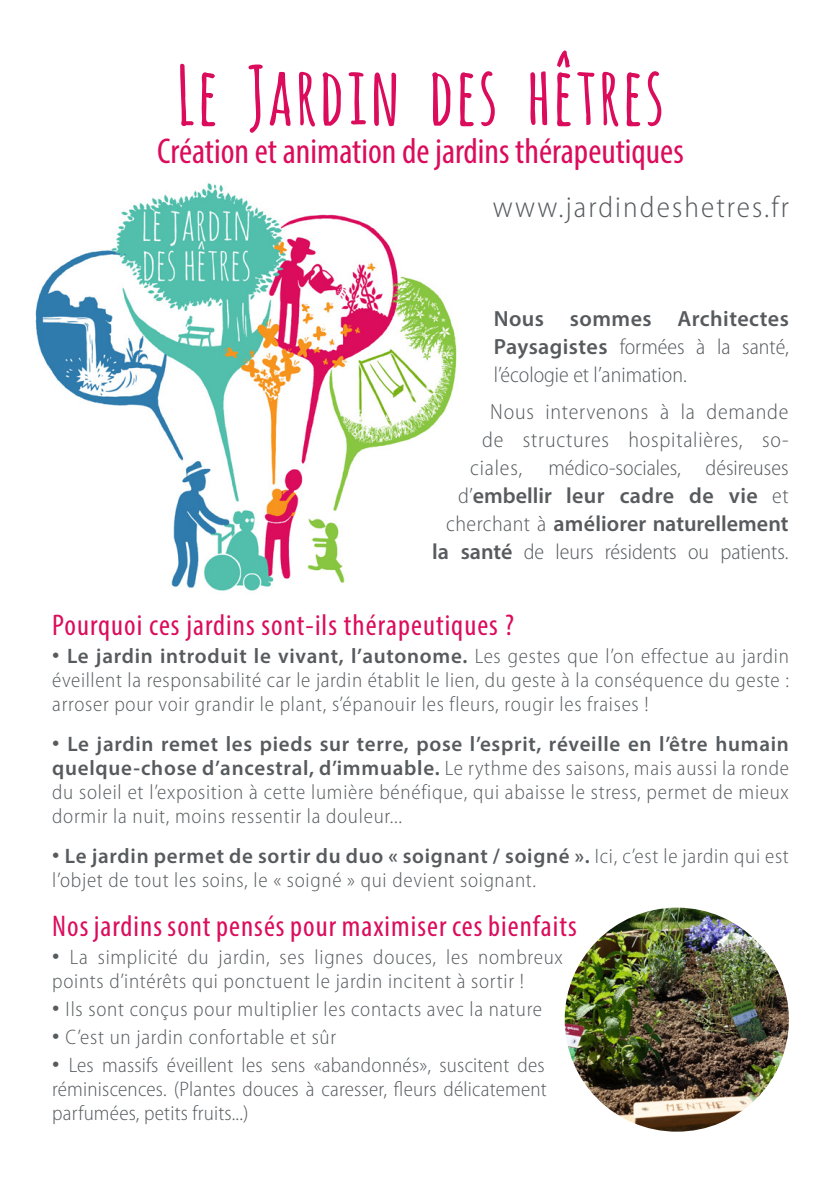
<style>
.page{position:relative;width:840px;height:1191px;background:#fff}
.page>*{position:absolute;margin:0;border:0;box-sizing:border-box;transform-origin:0 0}
.t1{font:700 80px "Amatic SC";letter-spacing:.025em;color:#db0c5c}
.t2{font:condensed 36px "Myriad Pro";color:#db0c5c}
.t3{font:condensed 30px "Myriad Pro";letter-spacing:.035em;color:#db0c5c}
.t4{font:300 semi-condensed 30px "Myriad Pro";letter-spacing:.07em;color:#575b5e}
.t5{font:300 semi-condensed 22px/28px "Myriad Pro";letter-spacing:.03em;color:#575b5e;text-align:right}
.t6{font:300 semi-condensed 22px/28px "Myriad Pro";color:#575b5e;text-align:justify}
.t7{font:300 semi-condensed 21px/24px "Myriad Pro";letter-spacing:.035em;color:#575b5e;text-align:justify}
.s1{font-weight:600;font-stretch:normal}
.s2{font-size:30px}
</style>
<div class="page">
<img style="left:35px;top:183px;width:422px;height:408px">
<img style="left:564px;top:907px;width:224px;height:224px;border-radius:112px">
<img style="left:564px;top:941px;width:32px;height:156px">
<p class="t1" style="left:177px;top:38px;width:489px">Le Jardin des hêtres</p>
<p class="t2" style="left:157px;top:129px;width:527px">Création et animation de jardins thérapeutiques</p>
<p class="t4" style="left:492px;top:189px;width:297px">www.jardindeshetres.fr</p>
<p class="t6" style="left:493px;top:304px;width:296px"><span class="s1">Nous sommes Architectes Paysagistes</span> formées à la santé, l’écologie et l’animation.</p>
<p class="t5" style="left:432px;top:398px;width:358px">Nous intervenons à la demande<br>de structures hospitalières, so&shy;ciales, médico-sociales, désireuses d’<span class="s1">embellir leur cadre de vie</span> et cherchant à <span class="s1">améliorer naturellement la santé</span> de leurs résidents ou patients.</p>
<p class="t3" style="left:52px;top:607px;width:463px">Pourquoi ces jardins sont-ils thérapeutiques ?</p>
<p class="t7" style="left:52px;top:644px;width:737px"><span class="s2">•</span> <span class="s1">Le jardin introduit le vivant, l’autonome.</span> Les gestes que l’on effectue au jardin éveillent la responsabilité car le jardin établit le lien, du geste à la conséquence du geste : arroser pour voir grandir le plant, s’épanouir les fleurs, rougir les fraises !</p>
<p class="t7" style="left:52px;top:732px;width:737px"><span class="s2">•</span> <span class="s1">Le jardin remet les pieds sur terre, pose l’esprit, réveille en l’être humain quelque-chose d’ancestral, d’immuable.</span> Le rythme des saisons, mais aussi la ronde du soleil et l’exposition à cette lumière bénéfique, qui abaisse le stress, permet de mieux dormir la nuit, moins ressentir la douleur...</p>
<p class="t7" style="left:52px;top:844px;width:737px"><span class="s2">•</span> <span class="s1">Le jardin permet de sortir du duo « soignant / soigné ».</span> Ici, c’est le jardin qui est l’objet de tout les soins, le « soigné » qui devient soignant.</p>
<p class="t3" style="left:52px;top:908px;width:525px">Nos jardins sont pensés pour maximiser ces bienfaits</p>
<p class="t7" style="left:52px;top:945px;width:512px"><span class="s2">•</span> La simplicité du jardin, ses lignes douces, les nombreux points d’intérêts qui ponctuent le jardin incitent à sortir !</p>
<p class="t7" style="left:52px;top:997px;width:491px"><span class="s2">•</span> Ils sont conçus pour multiplier les contacts avec la nature</p>
<p class="t7" style="left:52px;top:1025px;width:285px"><span class="s2">•</span> C’est un jardin confortable et sûr</p>
<p class="t7" style="left:52px;top:1053px;width:495px"><span class="s2">•</span> Les massifs éveillent les sens «abandonnés», suscitent des réminiscences. (Plantes douces à caresser, fleurs délicatement parfumées, petits fruits...)</p>
</div>
